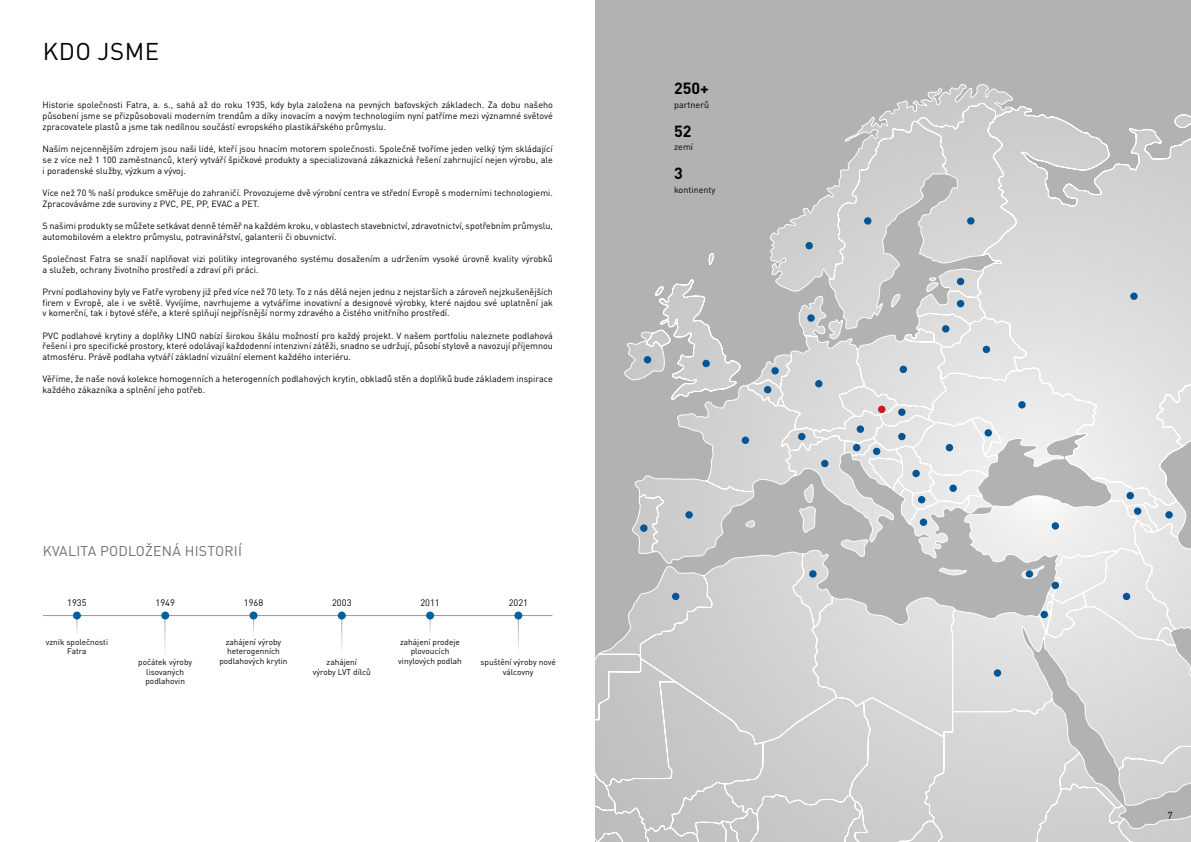
<style>
.page{position:relative;width:1191px;height:842px;background:#fff}
.page>*{position:absolute;margin:0;border:0;box-sizing:border-box;transform-origin:0 0}
.t1{font:24px "DIN Pro";letter-spacing:.02em;color:#000}
.t2{font:700 16px "DIN Pro";color:#000}
.t3{font:14px "DIN Pro";letter-spacing:.02em;color:#706f6f}
.t4{font:10px "DIN Pro";color:#000}
.t5{font:9.3px "DIN Pro";color:#000}
.t6{font:9px/10.8px "DIN Pro";color:#000;text-align:justify}
.t7{font:8.3px/9.9px "DIN Pro";color:#000;text-align:center}
</style>
<div class="page">
<svg style="left:595px;top:0;width:596px;height:842px"></svg>
<div style="left:898px;top:408px;width:7px;height:8px;background:#005597;border-radius:50%"></div>
<div style="left:898px;top:433px;width:7px;height:7px;background:#005597;border-radius:50%"></div>
<div style="left:984px;top:429px;width:8px;height:8px;background:#005597;border-radius:50%"></div>
<div style="left:1051px;top:522px;width:8px;height:8px;background:#005597;border-radius:50%"></div>
<div style="left:1122px;top:593px;width:8px;height:7px;background:#005597;border-radius:50%"></div>
<svg style="left:1025px;top:570px;width:8px;height:8px"></svg>
<div style="left:1040px;top:611px;width:8px;height:7px;background:#005597;border-radius:50%"></div>
<div style="left:1051px;top:582px;width:8px;height:7px;background:#005597;border-radius:50%"></div>
<div style="left:1126px;top:492px;width:8px;height:7px;background:#005597;border-radius:50%"></div>
<div style="left:1134px;top:507px;width:7px;height:8px;background:#005597;border-radius:50%"></div>
<div style="left:856px;top:425px;width:8px;height:8px;background:#005597;border-radius:50%"></div>
<div style="left:853px;top:444px;width:7px;height:7px;background:#005597;border-radius:50%"></div>
<div style="left:821px;top:460px;width:7px;height:7px;background:#005597;border-radius:50%"></div>
<svg style="left:919px;top:518px;width:8px;height:8px"></svg>
<div style="left:918px;top:496px;width:7px;height:7px;background:#005597;border-radius:50%"></div>
<div style="left:809px;top:570px;width:7px;height:8px;background:#005597;border-radius:50%"></div>
<div style="left:949px;top:485px;width:8px;height:7px;background:#005597;border-radius:50%"></div>
<div style="left:912px;top:470px;width:7px;height:7px;background:#005597;border-radius:50%"></div>
<div style="left:945px;top:444px;width:8px;height:7px;background:#005597;border-radius:50%"></div>
<div style="left:873px;top:448px;width:7px;height:7px;background:#005597;border-radius:50%"></div>
<div style="left:807px;top:314px;width:7px;height:8px;background:#005597;border-radius:50%"></div>
<div style="left:864px;top:217px;width:7px;height:8px;background:#005597;border-radius:50%"></div>
<div style="left:805px;top:242px;width:8px;height:7px;background:#005597;border-radius:50%"></div>
<div style="left:967px;top:217px;width:7px;height:8px;background:#005597;border-radius:50%"></div>
<div style="left:993px;top:669px;width:8px;height:8px;background:#005597;border-radius:50%"></div>
<div style="left:1165px;top:511px;width:7px;height:7px;background:#005597;border-radius:50%"></div>
<div style="left:798px;top:433px;width:7px;height:7px;background:#005597;border-radius:50%"></div>
<div style="left:815px;top:380px;width:7px;height:7px;background:#005597;border-radius:50%"></div>
<div style="left:899px;top:366px;width:8px;height:7px;background:#005597;border-radius:50%"></div>
<div style="left:942px;top:325px;width:7px;height:8px;background:#005597;border-radius:50%"></div>
<div style="left:957px;top:300px;width:7px;height:7px;background:#005597;border-radius:50%"></div>
<div style="left:685px;top:511px;width:8px;height:7px;background:#005597;border-radius:50%"></div>
<div style="left:640px;top:524px;width:7px;height:8px;background:#005597;border-radius:50%"></div>
<div style="left:672px;top:593px;width:7px;height:7px;background:#005597;border-radius:50%"></div>
<div style="left:741px;top:437px;width:8px;height:7px;background:#005597;border-radius:50%"></div>
<div style="left:764px;top:386px;width:7px;height:7px;background:#005597;border-radius:50%"></div>
<div style="left:771px;top:367px;width:7px;height:7px;background:#005597;border-radius:50%"></div>
<div style="left:982px;top:346px;width:8px;height:7px;background:#005597;border-radius:50%"></div>
<div style="left:957px;top:278px;width:7px;height:7px;background:#005597;border-radius:50%"></div>
<div style="left:1018px;top:401px;width:7px;height:7px;background:#005597;border-radius:50%"></div>
<div style="left:1130px;top:293px;width:7px;height:7px;background:#005597;border-radius:50%"></div>
<div style="left:644px;top:356px;width:7px;height:7px;background:#005597;border-radius:50%"></div>
<div style="left:702px;top:360px;width:8px;height:7px;background:#005597;border-radius:50%"></div>
<div style="left:878px;top:406px;width:7px;height:7px;background:#cd1719;border-radius:50%"></div>
<svg style="left:76px;top:619px;width:1px;height:13px"></svg>
<svg style="left:253px;top:619px;width:1px;height:15px"></svg>
<svg style="left:429px;top:619px;width:1px;height:12px"></svg>
<hr style="left:164px;top:615px;width:1px;height:41px;background:#9d9d9c">
<hr style="left:341px;top:615px;width:1px;height:41px;background:#9d9d9c">
<hr style="left:518px;top:615px;width:1px;height:41px;background:#9d9d9c">
<hr style="left:43px;top:615px;width:509px;height:1px;background:#9d9d9c">
<div style="left:73px;top:611px;width:8px;height:8px;background:#0061a1;border-radius:50%"></div>
<div style="left:249px;top:611px;width:8px;height:8px;background:#0061a1;border-radius:50%"></div>
<div style="left:426px;top:611px;width:8px;height:8px;background:#0061a1;border-radius:50%"></div>
<div style="left:161px;top:611px;width:8px;height:8px;background:#0061a1;border-radius:50%"></div>
<div style="left:338px;top:611px;width:8px;height:8px;background:#0061a1;border-radius:50%"></div>
<div style="left:514px;top:611px;width:8px;height:8px;background:#0061a1;border-radius:50%"></div>
<h1 class="t1" style="left:43px;top:32px;width:118px">KDO JSME</h1>
<p class="t6" style="left:43px;top:99px;width:512px">Historie společnosti Fatra, a. s., sahá až do roku 1935, kdy byla založena na pevných baťovských základech. Za dobu našeho působení jsme se přizpůsobovali moderním trendům a díky inovacím a novým technologiím nyní patříme mezi významné světové zpracovatele plastů a jsme tak nedílnou součástí evropského plastikářského průmyslu.</p>
<p class="t6" style="left:43px;top:143px;width:512px">Naším nejcennějším zdrojem jsou naši lidé, kteří jsou hnacím motorem společnosti. Společně tvoříme jeden velký tým skládající se z více než 1 100 zaměstnanců, který vytváří špičkové produkty a specializovaná zákaznická řešení zahrnující nejen výrobu, ale i poradenské služby, výzkum a vývoj.</p>
<p class="t6" style="left:43px;top:186px;width:512px">Více než 70 % naší produkce směřuje do zahraničí. Provozujeme dvě výrobní centra ve střední Evropě s moderními technologiemi.<br>Zpracováváme zde suroviny z PVC, PE, PP, EVAC a PET.</p>
<p class="t6" style="left:43px;top:219px;width:512px">S našimi produkty se můžete setkávat denně téměř na každém kroku, v oblastech stavebnictví, zdravotnictví, spotřebním průmyslu, automobilovém a elektro průmyslu, potravinářství, galanterii či obuvnictví.</p>
<p class="t6" style="left:43px;top:252px;width:512px">Společnost Fatra se snaží naplňovat vizi politiky integrovaného systému dosažením a udržením vysoké úrovně kvality výrobků a služeb, ochrany životního prostředí a zdraví při práci.</p>
<p class="t6" style="left:43px;top:285px;width:512px">První podlahoviny byly ve Fatře vyrobeny již před více než 70 lety. To z nás dělá nejen jednu z nejstarších a zároveň nejzkušenějších firem v Evropě, ale i ve světě. Vyvíjíme, navrhujeme a vytváříme inovativní a designové výrobky, které najdou své uplatnění jak v komerční, tak i bytové sféře, a které splňují nejpřísnější normy zdravého a čistého vnitřního prostředí.</p>
<p class="t6" style="left:43px;top:329px;width:512px">PVC podlahové krytiny a doplňky LINO nabízí širokou škálu možností pro každý projekt. V našem portfoliu naleznete podlahová řešení i pro specifické prostory, které odolávají každodenní intenzivní zátěži, snadno se udržují, působí stylově a navozují příjemnou atmosféru. Právě podlaha vytváří základní vizuální element každého interiéru.</p>
<p class="t6" style="left:43px;top:373px;width:512px">Věříme, že naše nová kolekce homogenních a heterogenních podlahových krytin, obkladů stěn a doplňků bude základem inspirace každého zákazníka a splnění jeho potřeb.</p>
<h3 class="t3" style="left:43px;top:540px;width:201px">KVALITA PODLOŽENÁ HISTORIÍ</h3>
<p class="t5" style="left:67px;top:595px;width:21px">1935</p>
<p class="t5" style="left:155px;top:595px;width:21px">1949</p>
<p class="t5" style="left:244px;top:595px;width:21px">1968</p>
<p class="t5" style="left:332px;top:595px;width:21px">2003</p>
<p class="t5" style="left:420px;top:595px;width:21px">2011</p>
<p class="t5" style="left:508px;top:595px;width:21px">2021</p>
<p class="t7" style="left:46px;top:636px;width:64px">vznik společnosti<br>Fatra</p>
<p class="t7" style="left:138px;top:656px;width:55px">počátek výroby lisovaných podlahovin</p>
<p class="t7" style="left:219px;top:636px;width:70px">zahájení výroby heterogenních podlahových krytin</p>
<p class="t7" style="left:398px;top:636px;width:65px">zahájení prodeje plovoucích vinylových podlah</p>
<p class="t7" style="left:313px;top:656px;width:60px">zahájení<br>výroby LVT dílců</p>
<p class="t7" style="left:480px;top:656px;width:77px">spuštění výroby nové válcovny</p>
<h2 class="t2" style="left:674px;top:75px;width:36px">250+</h2>
<p class="t6" style="left:674px;top:99px;width:37px">partnerů</p>
<p class="t6" style="left:674px;top:141px;width:21px">zemí</p>
<h2 class="t2" style="left:674px;top:118px;width:19px">52</h2>
<h2 class="t2" style="left:674px;top:160px;width:10px">3</h2>
<p class="t6" style="left:674px;top:183px;width:43px">kontinenty</p>
<p class="t4" style="left:1167px;top:807px;width:7px">7</p>
</div>
